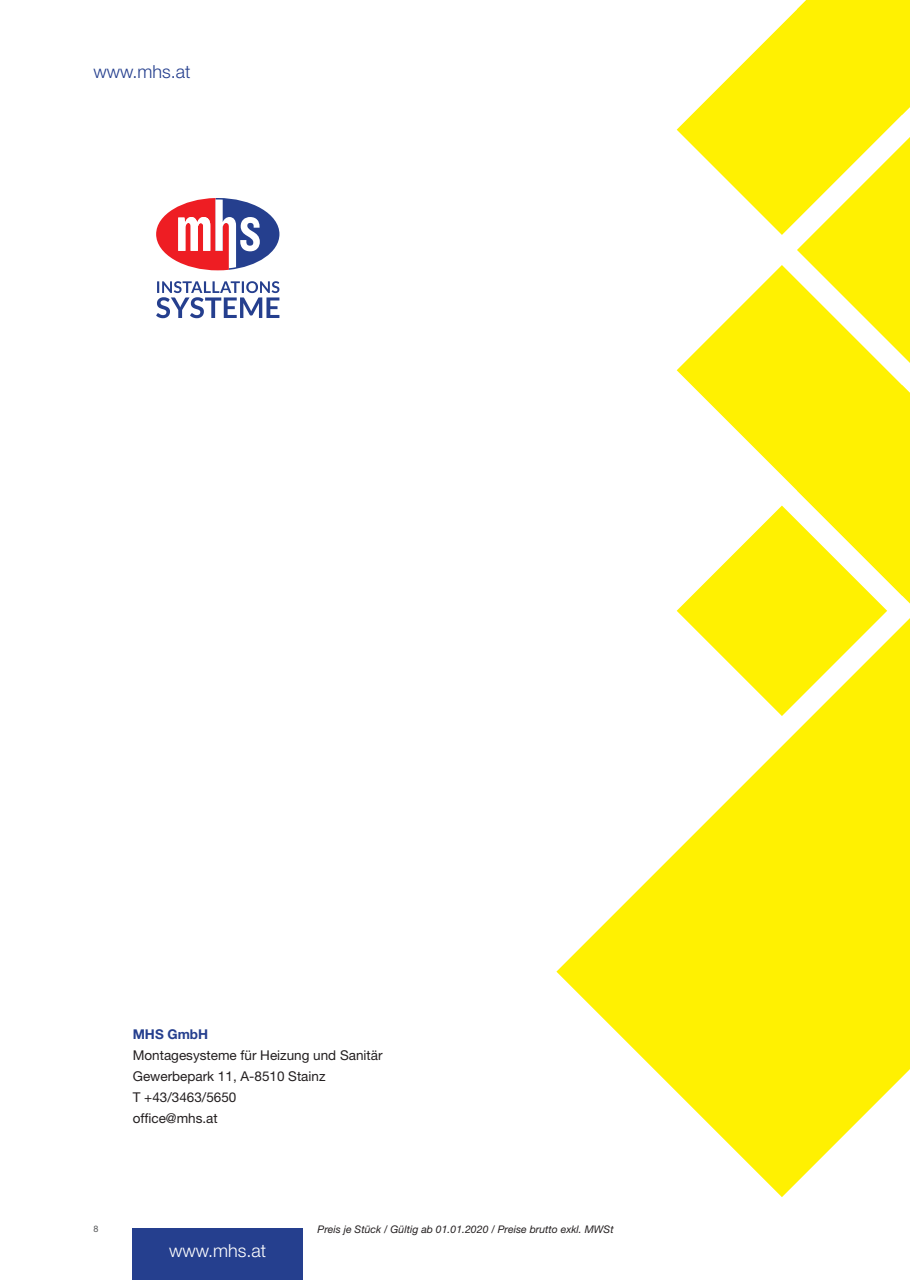
<style>
.page{position:relative;width:910px;height:1280px;background:#fff}
.page>*{position:absolute;margin:0;border:0;box-sizing:border-box;transform-origin:0 0}
.t1{font:300 18px "Helvetica Neue LT Pro";color:#253f8e}
.t2{font:300 18px "Helvetica Neue LT Pro";color:#fff}
.fltext_blau{font:13.5px "Helvetica Neue LT Pro";color:#231f20}
.fltext_blau-2{font:700 13.5px "Helvetica Neue LT Pro";color:#253f8e}
.t3{font:italic 10.5px "Helvetica Neue LT Pro";color:#231f20}
.t4{font:9px "Helvetica Neue LT Pro";color:#57585a}
</style>
<div class="page">
<svg style="left:556px;top:716px;width:354px;height:481px;fill:#fff101"></svg>
<svg style="left:797px;top:235px;width:113px;height:30px;background:#fff111"></svg>
<svg style="left:677px;top:0;width:233px;height:235px;fill:#fff101"></svg>
<svg style="left:677px;top:265px;width:233px;height:120px;fill:#fff101"></svg>
<svg style="left:677px;top:385px;width:233px;height:331px"></svg>
<svg style="left:156px;top:281px;width:123px;height:37px"></svg>
<svg style="left:156px;top:198px;width:123px;height:72px"></svg>
<div style="left:133px;top:1229px;width:170px;height:51px;background:#253f8e"></div>
<h1 class="t1" style="left:94px;top:60px;width:99px">www.mhs.at</h1>
<p class="fltext_blau-2" style="left:133px;top:1025px;width:77px">MHS GmbH</p>
<p class="fltext_blau" style="left:133px;top:1047px;width:251px">Montagesysteme für Heizung und Sanitär</p>
<p class="fltext_blau" style="left:133px;top:1068px;width:194px">Gewerbepark 11, A-8510 Stainz</p>
<p class="fltext_blau" style="left:133px;top:1089px;width:105px">T +43/3463/5650</p>
<p class="fltext_blau" style="left:133px;top:1110px;width:87px">office@mhs.at</p>
<p class="t4" style="left:94px;top:1223px;width:7px">8</p>
<p class="t2" style="left:169px;top:1239px;width:99px">www.mhs.at</p>
<p class="t3" style="left:318px;top:1223px;width:298px">Preis je Stück / Gültig ab 01.01.2020 / Preise brutto exkl. MWSt</p>
</div>
